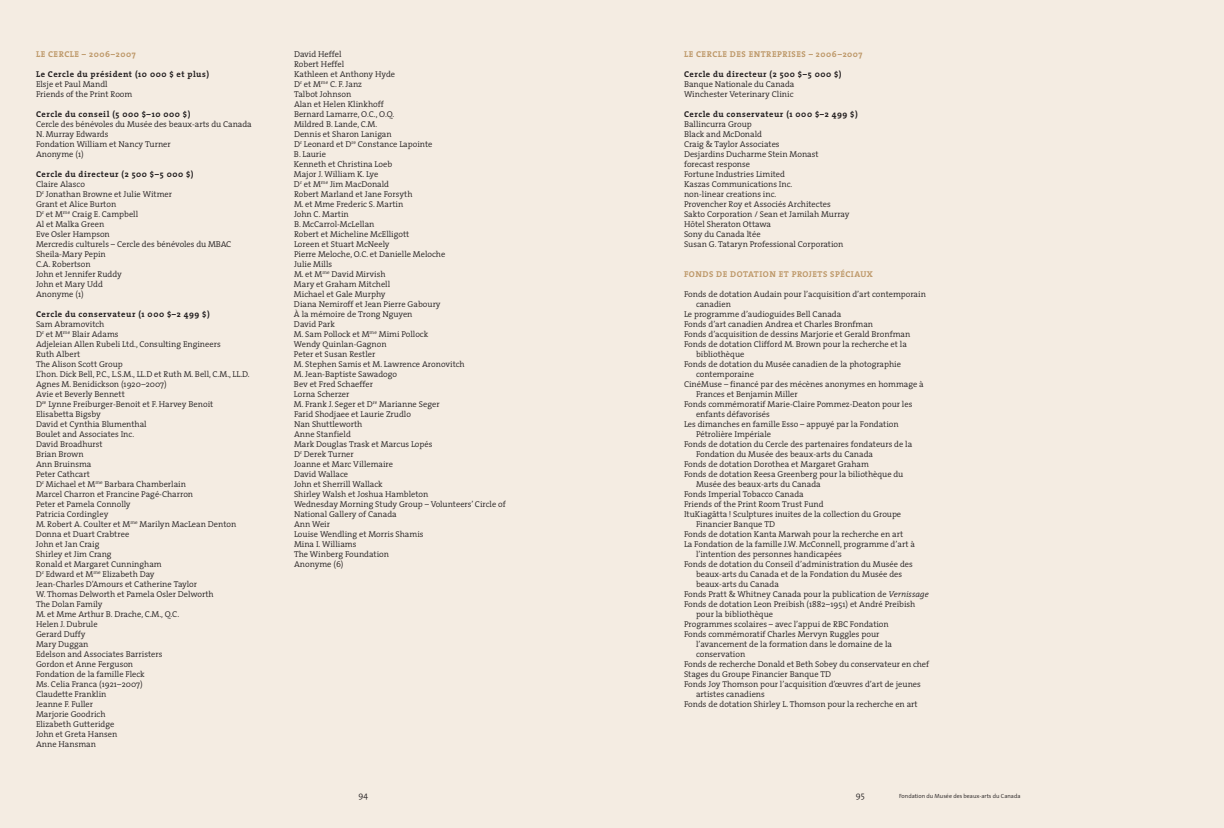
<style>
.page{position:relative;width:1224px;height:828px;background:#f4ece2}
.page>*{position:absolute;margin:0;border:0;box-sizing:border-box;transform-origin:0 0}
.t1{font:300 8.5px/10px "The Serif";color:#231f20}
.t2{font:700 8.5px "The Serif";letter-spacing:.06em;color:#231f20}
.t3{font:700 8.5px "The Serif";letter-spacing:.06em;color:#be996a}
.t4{font:300 8.5px "The Sans";color:#231f20}
.t5{font:300 6px "The Sans";color:#231f20}
.s1{font-style:italic}
</style>
<div class="page">
<p class="t3" style="left:36px;top:51px;width:101px">LE CERCLE – 2006–2007</p>
<p class="t2" style="left:36px;top:71px;width:175px">Le Cercle du président (10 000 $ et plus)</p>
<p class="t1" style="left:36px;top:80px;width:98px">Elsje et Paul Mandl<br>Friends of the Print Room</p>
<p class="t2" style="left:36px;top:111px;width:156px">Cercle du conseil (5 000 $–10 000 $)</p>
<p class="t1" style="left:36px;top:120px;width:217px">Cercle des bénévoles du Musée des beaux-arts du Canada<br>N. Murray Edwards<br>Fondation William et Nancy Turner<br>Anonyme (1)</p>
<p class="t2" style="left:36px;top:171px;width:159px">Cercle du directeur (2 500 $–5 000 $)</p>
<p class="t1" style="left:36px;top:180px;width:197px">Claire Alasco<br>D<sup>r</sup> Jonathan Browne et Julie Witmer<br>Grant et Alice Burton<br>D<sup>r</sup> et M<sup>me</sup> Craig E. Campbell<br>Al et Malka Green<br>Eve Osler Hampson<br>Mercredis culturels – Cercle des bénévoles du MBAC<br>Sheila-Mary Pepin<br>C.A. Robertson<br>John et Jennifer Ruddy<br>John et Mary Udd<br>Anonyme (1)</p>
<p class="t2" style="left:36px;top:311px;width:175px">Cercle du conservateur (1 000 $–2 499 $)</p>
<p class="t1" style="left:36px;top:320px;width:215px">Sam Abramovitch<br>D<sup>r</sup> et M<sup>me</sup> Blair Adams<br>Adjeleian Allen Rubeli Ltd., Consulting Engineers<br>Ruth Albert<br>The Alison Scott Group<br>L’hon. Dick Bell, P.C., L.S.M., LL.D et Ruth M. Bell, C.M., LL.D.<br>Agnes M. Benidickson (1920–2007)<br>Avie et Beverly Bennett<br>D<sup>re</sup> Lynne Freiburger-Benoit et F. Harvey Benoit<br>Elisabetta Bigsby<br>David et Cynthia Blumenthal<br>Boulet and Associates Inc.<br>David Broadhurst<br>Brian Brown<br>Ann Bruinsma<br>Peter Cathcart<br>D<sup>r</sup> Michael et M<sup>me</sup> Barbara Chamberlain<br>Marcel Charron et Francine Pagé-Charron<br>Peter et Pamela Connolly<br>Patricia Cordingley<br>M. Robert A. Coulter et M<sup>me</sup> Marilyn MacLean Denton<br>Donna et Duart Crabtree<br>John et Jan Craig<br>Shirley et Jim Crang<br>Ronald et Margaret Cunningham<br>D<sup>r</sup> Edward et M<sup>me</sup> Elizabeth Day<br>Jean-Charles D’Amours et Catherine Taylor<br>W. Thomas Delworth et Pamela Osler Delworth<br>The Dolan Family<br>M. et Mme Arthur B. Drache, C.M., Q.C.<br>Helen J. Dubrule<br>Gerard Duffy<br>Mary Duggan<br>Edelson and Associates Barristers<br>Gordon et Anne Ferguson<br>Fondation de la famille Fleck<br>Ms. Celia Franca (1921–2007)<br>Claudette Franklin<br>Jeanne F. Fuller<br>Marjorie Goodrich<br>Elizabeth Gutteridge<br>John et Greta Hansen<br>Anne Hansman</p>
<p class="t1" style="left:294px;top:50px;width:213px">David Heffel<br>Robert Heffel<br>Kathleen et Anthony Hyde<br>D<sup>r</sup> et M<sup>me</sup> C. F. Janz<br>Talbot Johnson<br>Alan et Helen Klinkhoff<br>Bernard Lamarre, O.C., O.Q.<br>Mildred B. Lande, C.M.<br>Dennis et Sharon Lanigan<br>D<sup>r</sup> Leonard et D<sup>re</sup> Constance Lapointe<br>B. Laurie<br>Kenneth et Christina Loeb<br>Major J. William K. Lye<br>D<sup>r</sup> et M<sup>me</sup> Jim MacDonald<br>Robert Marland et Jane Forsyth<br>M. et Mme Frederic S. Martin<br>John C. Martin<br>B. McCarrol-McLellan<br>Robert et Micheline McElligott<br>Loreen et Stuart McNeely<br>Pierre Meloche, O.C. et Danielle Meloche<br>Julie Mills<br>M. et M<sup>me</sup> David Mirvish<br>Mary et Graham Mitchell<br>Michael et Gale Murphy<br>Diana Nemiroff et Jean Pierre Gaboury<br>À la mémoire de Trong Nguyen<br>David Park<br>M. Sam Pollock et M<sup>me</sup> Mimi Pollock<br>Wendy Quinlan-Gagnon<br>Peter et Susan Restler<br>M. Stephen Samis et M. Lawrence Aronovitch<br>M. Jean-Baptiste Sawadogo<br>Bev et Fred Schaeffer<br>Lorna Scherzer<br>M. Frank J. Seger et D<sup>re</sup> Marianne Seger<br>Farid Shodjaee et Laurie Zrudlo<br>Nan Shuttleworth<br>Anne Stanfield<br>Mark Douglas Trask et Marcus Lopés<br>D<sup>r</sup> Derek Turner<br>Joanne et Marc Villemaire<br>David Wallace<br>John et Sherrill Wallack<br>Shirley Walsh et Joshua Hambleton<br>Wednesday Morning Study Group – Volunteers’ Circle of<br>National Gallery of Canada<br>Ann Weir<br>Louise Wendling et Morris Shamis<br>Mina I. Williams<br>The Winberg Foundation<br>Anonyme (6)</p>
<p class="t4" style="left:358px;top:792px;width:11px">94</p>
<p class="t3" style="left:684px;top:51px;width:180px">LE CERCLE DES ENTREPRISES – 2006–2007</p>
<p class="t2" style="left:684px;top:71px;width:159px">Cercle du directeur (2 500 $–5 000 $)</p>
<p class="t1" style="left:684px;top:80px;width:112px">Banque Nationale du Canada<br>Winchester Veterinary Clinic</p>
<p class="t2" style="left:684px;top:111px;width:175px">Cercle du conservateur (1 000 $–2 499 $)</p>
<p class="t1" style="left:684px;top:120px;width:167px">Ballincurra Group<br>Black and McDonald<br>Craig &amp; Taylor Associates<br>Desjardins Ducharme Stein Monast forecast response<br>Fortune Industries Limited<br>Kaszas Communications Inc.<br>non-linear creations inc.<br>Provencher Roy et Associés Architectes<br>Sakto Corporation / Sean et Jamilah Murray<br>Hôtel Sheraton Ottawa<br>Sony du Canada ltée<br>Susan G. Tataryn Professional Corporation</p>
<p class="t3" style="left:684px;top:271px;width:190px">FONDS DE DOTATION ET PROJETS SPÉCIAUX</p>
<p class="t1" style="left:684px;top:290px;width:243px">Fonds de dotation Audain pour l’acquisition d’art contemporain</p>
<p class="t1" style="left:696px;top:300px;width:37px">canadien</p>
<p class="t1" style="left:684px;top:310px;width:159px">Le programme d’audioguides Bell Canada</p>
<p class="t1" style="left:684px;top:320px;width:191px">Fonds d’art canadien Andrea et Charles Bronfman</p>
<p class="t1" style="left:684px;top:330px;width:228px">Fonds d’acquisition de dessins Marjorie et Gerald Bronfman</p>
<p class="t1" style="left:684px;top:340px;width:224px">Fonds de dotation Clifford M. Brown pour la recherche et la</p>
<p class="t1" style="left:696px;top:350px;width:50px">bibliothèque</p>
<p class="t1" style="left:684px;top:360px;width:219px">Fonds de dotation du Musée canadien de la photographie</p>
<p class="t1" style="left:696px;top:370px;width:60px">contemporaine</p>
<p class="t1" style="left:684px;top:380px;width:241px">CinéMuse – financé par des mécènes anonymes en hommage à</p>
<p class="t1" style="left:696px;top:390px;width:103px">Frances et Benjamin Miller</p>
<p class="t1" style="left:684px;top:400px;width:230px">Fonds commémoratif Marie-Claire Pommez-Deaton pour les</p>
<p class="t1" style="left:696px;top:410px;width:75px">enfants défavorisés</p>
<p class="t1" style="left:684px;top:420px;width:216px">Les dimanches en famille Esso – appuyé par la Fondation</p>
<p class="t1" style="left:696px;top:430px;width:77px">Pétrolière Impériale</p>
<p class="t1" style="left:684px;top:440px;width:230px">Fonds de dotation du Cercle des partenaires fondateurs de la</p>
<p class="t1" style="left:696px;top:450px;width:179px">Fondation du Musée des beaux-arts du Canada</p>
<p class="t1" style="left:684px;top:460px;width:187px">Fonds de dotation Dorothea et Margaret Graham</p>
<p class="t1" style="left:684px;top:470px;width:221px">Fonds de dotation Reesa Greenberg pour la biliothèque du</p>
<p class="t1" style="left:696px;top:480px;width:126px">Musée des beaux-arts du Canada</p>
<p class="t1" style="left:684px;top:490px;width:121px">Fonds Imperial Tobacco Canada</p>
<p class="t1" style="left:684px;top:500px;width:141px">Friends of the Print Room Trust Fund</p>
<p class="t1" style="left:684px;top:510px;width:219px">ItuKiagâtta ! Sculptures inuites de la collection du Groupe</p>
<p class="t1" style="left:696px;top:520px;width:81px">Financier Banque TD</p>
<p class="t1" style="left:684px;top:530px;width:221px">Fonds de dotation Kanta Marwah pour la recherche en art</p>
<p class="t1" style="left:684px;top:540px;width:232px">La Fondation de la famille J.W. McConnell, programme d’art à</p>
<p class="t1" style="left:696px;top:550px;width:147px">l’intention des personnes handicapées</p>
<p class="t1" style="left:684px;top:560px;width:230px">Fonds de dotation du Conseil d’administration du Musée des</p>
<p class="t1" style="left:696px;top:570px;width:208px">beaux-arts du Canada et de la Fondation du Musée des</p>
<p class="t1" style="left:696px;top:580px;width:84px">beaux-arts du Canada</p>
<p class="t1" style="left:684px;top:590px;width:246px">Fonds Pratt &amp; Whitney Canada pour la publication de <span class="s1">Vernissage</span></p>
<p class="t1" style="left:684px;top:600px;width:233px">Fonds de dotation Leon Preibish (1882–1951) et André Preibish</p>
<p class="t1" style="left:696px;top:610px;width:79px">pour la bibliothèque</p>
<p class="t1" style="left:684px;top:620px;width:206px">Programmes scolaires – avec l’appui de RBC Fondation</p>
<p class="t1" style="left:684px;top:630px;width:197px">Fonds commémoratif Charles Mervyn Ruggles pour</p>
<p class="t1" style="left:696px;top:640px;width:198px">l’avancement de la formation dans le domaine de la</p>
<p class="t1" style="left:696px;top:650px;width:51px">conservation</p>
<p class="t1" style="left:684px;top:660px;width:247px">Fonds de recherche Donald et Beth Sobey du conservateur en chef</p>
<p class="t1" style="left:684px;top:670px;width:149px">Stages du Groupe Financier Banque TD</p>
<p class="t1" style="left:684px;top:680px;width:238px">Fonds Joy Thomson pour l’acquisition d’œuvres d’art de jeunes</p>
<p class="t1" style="left:696px;top:690px;width:70px">artistes canadiens</p>
<p class="t1" style="left:684px;top:700px;width:235px">Fonds de dotation Shirley L. Thomson pour la recherche en art</p>
<p class="t4" style="left:856px;top:792px;width:10px">95</p>
<p class="t5" style="left:899px;top:794px;width:123px">Fondation du Musée des beaux-arts du Canada</p>
</div>
